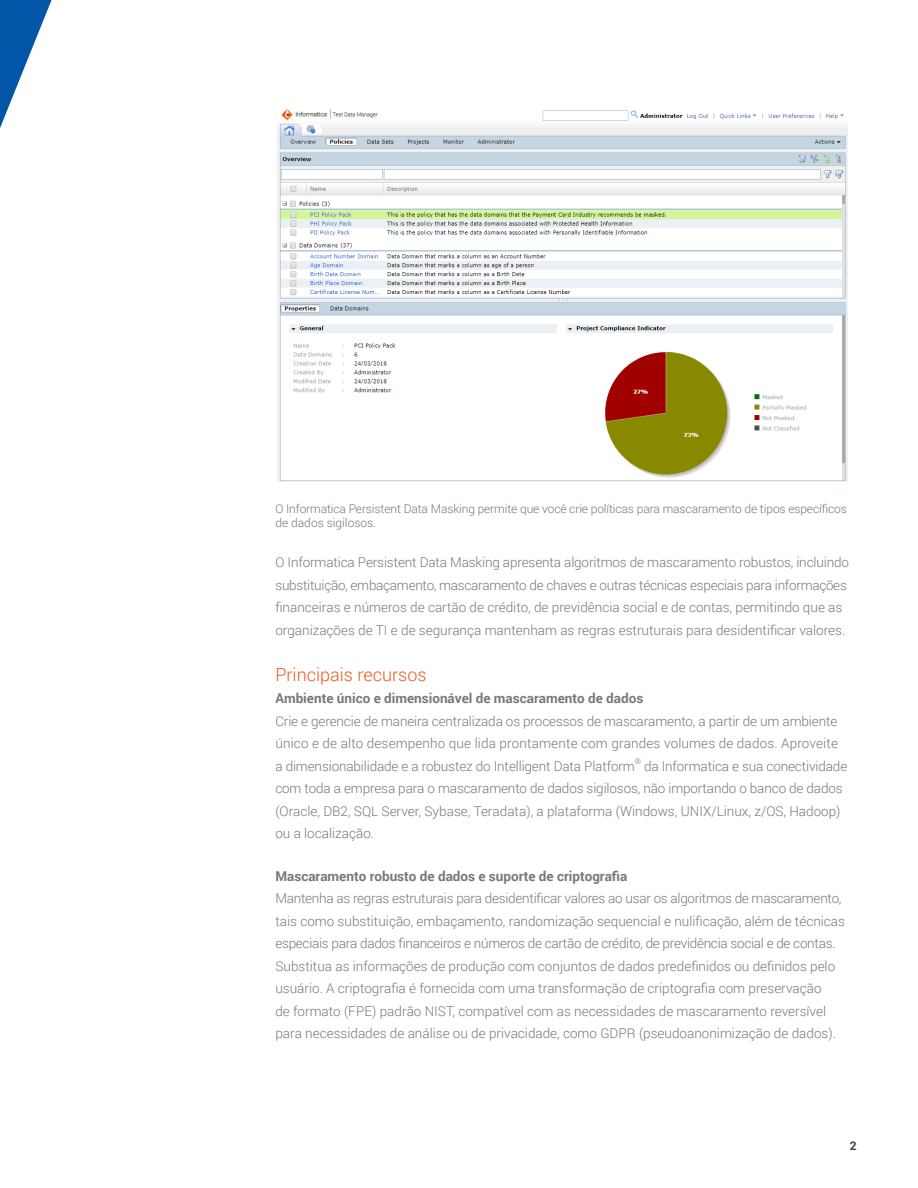
<style>
.page{position:relative;width:918px;height:1188px;background:#fff}
.page>*{position:absolute;margin:0;border:0;box-sizing:border-box;transform-origin:0 0}
._3__Section_Head{font:300 18px "Roboto";color:#f15921}
._5__Body_Copy{font:300 13.5px/22.5px "Roboto";color:#76787b}
._6__Main_Body_Bullet{font:700 13.5px "Roboto";color:#76787b}
._8__Captions{font:700 13.5px "Roboto";color:#76787b}
._8__Captions-2{font:300 12px/14.4px "Roboto";letter-spacing:-.01em;color:#76787b}
.t1{font:700 12px "Roboto";color:#3e3e3f}
._5__Body_Copy-2{font:300 7.8px "Roboto";color:#76787b}
</style>
<div class="page">
<svg style="left:0;top:0;width:52px;height:128px"></svg>
<img style="left:278px;top:109px;width:570px;height:372px">
<p class="_8__Captions-2" style="left:275px;top:501px;width:573px">O Informatica Persistent Data Masking permite que você crie políticas para mascaramento de tipos específicos de dados sigilosos.</p>
<p class="_5__Body_Copy" style="left:275px;top:551px;width:575px">O Informatica Persistent Data Masking apresenta algoritmos de mascaramento robustos, incluindo substituição, embaçamento, mascaramento de chaves e outras técnicas especiais para informações financeiras e números de cartão de crédito, de previdência social e de contas, permitindo que as organizações de TI e de segurança mantenham as regras estruturais para desidentificar valores.</p>
<p class="_3__Section_Head" style="left:275px;top:662px;width:153px">Principais recursos</p>
<p class="_6__Main_Body_Bullet" style="left:275px;top:689px;width:369px">Ambiente único e dimensionável de mascaramento de dados</p>
<p class="_5__Body_Copy" style="left:275px;top:709px;width:564px;text-align:justify">Crie e gerencie de maneira centralizada os processos de mascaramento, a partir de um ambiente único e de alto desempenho que lida prontamente com grandes volumes de dados. Aproveite a dimensionabilidade e a robustez do Intelligent Data Platform</p>
<p class="_5__Body_Copy-2" style="left:635px;top:756px;width:8px">®</p>
<p class="_5__Body_Copy" style="left:275px;top:754px;width:573px;text-indent:369px">da Informatica e sua conectividade com toda a empresa para o mascaramento de dados sigilosos, não importando o banco de dados (Oracle, DB2, SQL Server, Sybase, Teradata), a plataforma (Windows, UNIX/Linux, z/OS, Hadoop) ou a localização.</p>
<p class="_8__Captions" style="left:275px;top:867px;width:354px">Mascaramento robusto de dados e suporte de criptografia</p>
<p class="_5__Body_Copy" style="left:275px;top:887px;width:571px">Mantenha as regras estruturais para desidentificar valores ao usar os algoritmos de mascaramento, tais como substituição, embaçamento, randomização sequencial e nulificação, além de técnicas especiais para dados financeiros e números de cartão de crédito, de previdência social e de contas.<br>Substitua as informações de produção com conjuntos de dados predefinidos ou definidos pelo usuário. A criptografia é fornecida com uma transformação de criptografia com preservação<br>de formato (FPE) padrão NIST, compatível com as necessidades de mascaramento reversível para necessidades de análise ou de privacidade, como GDPR (pseudoanonimização de dados).</p>
<p class="t1" style="left:850px;top:1138px;width:8px">2</p>
</div>
